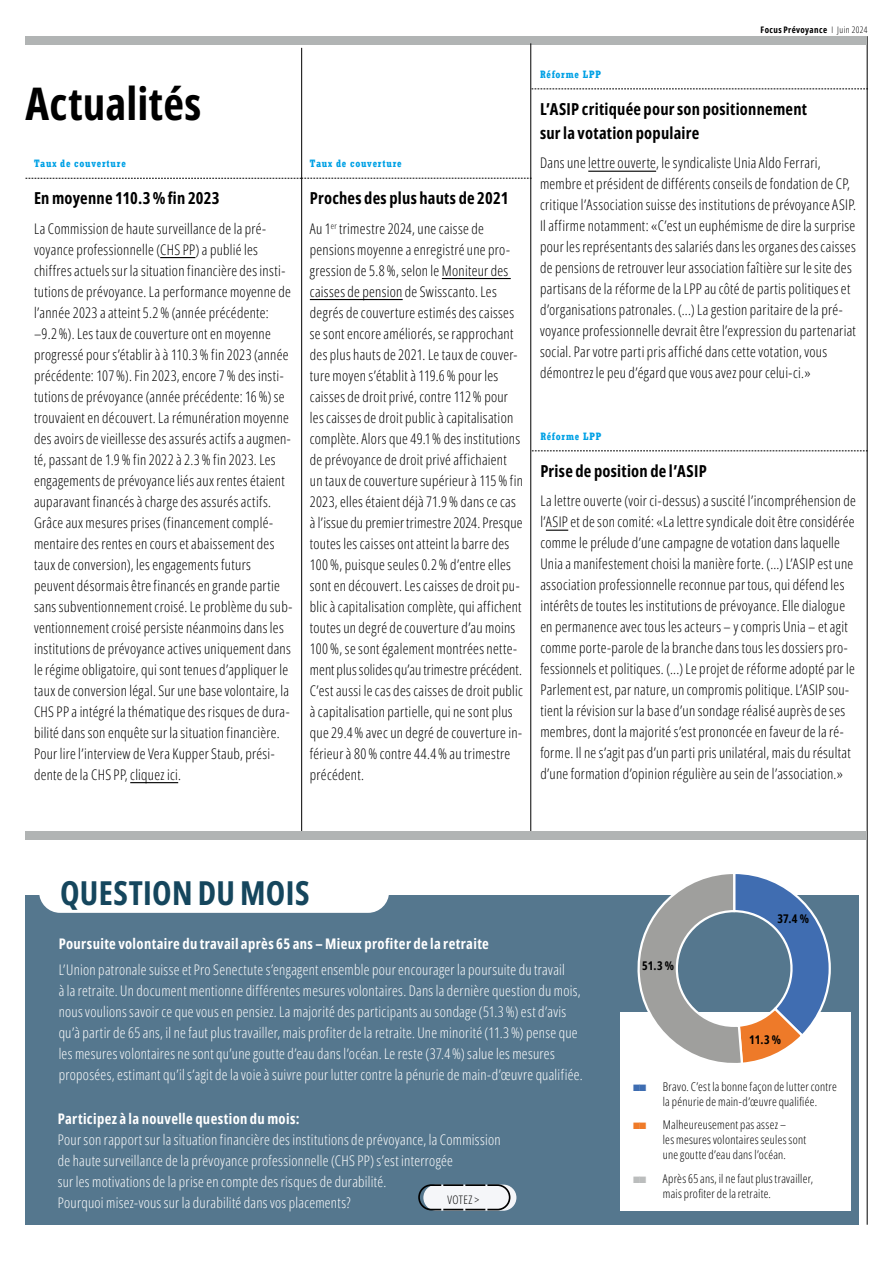
<style>
.page{position:relative;width:893px;height:1263px;background:#fff}
.page>*{position:absolute;margin:0;border:0;box-sizing:border-box;transform-origin:0 0}
.t1{font:700 45px "Open Sans Condensed";letter-spacing:.005em;color:#000}
.t2{font:700 33px "Open Sans Condensed";letter-spacing:.01em;color:#15465d}
.t3{font:700 16.5px/24px "Open Sans Condensed";letter-spacing:.015em;color:#000}
.t4{font:300 14.7px/21px "Open Sans Condensed";letter-spacing:.02em;color:#000}
.t5{font:300 14.7px/21px "Open Sans Condensed";letter-spacing:.02em;color:#fff}
.t6{font:700 14.7px "Open Sans Condensed";letter-spacing:.025em;color:#fff}
.t7{font:300 12px/15px "Open Sans Condensed";letter-spacing:.02em;color:#000}
.t8{font:700 12px "Open Sans Condensed";color:#000}
.t9{font:12px "Lucida Console";color:#3e6db1}
.t10{font:12px "Lucida Console";color:#ef7b29}
.t11{font:12px "Lucida Console";color:#bbbdbd}
.t12{font:300 11.7px "Open Sans Condensed";letter-spacing:.035em;color:#000}
.t13{font:700 condensed 10.5px "Rockwell";letter-spacing:.07em;color:#00a1e5}
.t14{font:700 9px "Open Sans Condensed";letter-spacing:.045em;color:#000}
.s1{font-weight:300}
</style>
<div class="page">
<hr style="left:867px;top:36px;width:1px;height:1189px;background:#000">
<div style="left:26px;top:36px;width:841px;height:9px;background:#b1b4b4"></div>
<div style="left:26px;top:895px;width:833px;height:330px;background:#55778e"></div>
<div style="left:41px;top:861px;width:347px;height:50px;background:#fff;border-radius:20px"></div>
<div style="left:39px;top:859px;width:350px;height:54px;border:3px solid #fff;border-radius:20px"></div>
<hr style="left:530px;top:43px;width:1px;height:792px;background:#000">
<hr style="left:301px;top:48px;width:1px;height:790px;background:#000">
<hr style="left:160px;top:257px;width:35px;height:1px;background:#000">
<hr style="left:130px;top:782px;width:48px;height:1px;background:#000">
<svg style="left:26px;top:178px;width:505px;height:1px"></svg>
<hr style="left:442px;top:278px;width:69px;height:1px;background:#000">
<hr style="left:310px;top:299px;width:93px;height:1px;background:#000">
<svg style="left:531px;top:89px;width:337px;height:1px"></svg>
<hr style="left:588px;top:171px;width:68px;height:1px;background:#000">
<svg style="left:532px;top:450px;width:336px;height:1px"></svg>
<svg style="left:546px;top:530px;width:22px;height:1px"></svg>
<div style="left:26px;top:831px;width:841px;height:9px;background:#b1b4b4"></div>
<div style="left:620px;top:1012px;width:230px;height:199px;background:#fff"></div>
<svg style="left:637px;top:874px;width:194px;height:189px"></svg>
<div style="left:423px;top:1184px;width:93px;height:27px;background:#f5f6f9;border-radius:13px"></div>
<svg style="left:418px;top:1184px;width:93px;height:27px"></svg>
<h1 class="t1" style="left:26px;top:72px;width:177px">Actualités</h1>
<p class="t13" style="left:34px;top:157px;width:93px">Taux de couverture</p>
<p class="t3" style="left:34px;top:186px;width:187px">En moyenne 110.3 % fin 2023</p>
<p class="t4" style="left:34px;top:217px;width:260px">La Commission de haute surveillance de la pré&shy;voyance professionnelle (CHS PP) a publié les chiffres actuels sur la situation financière des insti&shy;tutions de prévoyance. La performance moyenne de l’année 2023 a atteint 5.2 % (année précédente: –9.2 %). Les taux de couverture ont en moyenne progressé pour s’établir à à 110.3 % fin 2023 (année précédente: 107 %). Fin 2023, encore 7 % des insti&shy;tutions de prévoyance (année précédente: 16%) se trouvaient en découvert. La rémunération moyenne des avoirs de vieillesse des assurés actifs a augmen&shy;té, passant de 1.9 % fin 2022 à 2.3 % fin 2023. Les engagements de prévoyance liés aux rentes étaient auparavant financés à charge des assurés actifs.<br>Grâce aux mesures prises (financement complé&shy;mentaire des rentes en cours et abaissement des taux de conversion), les engagements futurs peuvent désormais être financés en grande partie sans subventionnement croisé. Le problème du sub&shy;ventionnement croisé persiste néanmoins dans les institutions de prévoyance actives uniquement dans le régime obligatoire, qui sont tenues d’appliquer le taux de conversion légal. Sur une base volontaire, la CHS PP a intégré la thématique des risques de dura&shy;bilité dans son enquête sur la situation financière.<br>Pour lire l’interview de Vera Kupper Staub, prési&shy;dente de la CHS PP, cliquez ici.</p>
<p class="t13" style="left:310px;top:157px;width:93px">Taux de couverture</p>
<p class="t3" style="left:310px;top:186px;width:200px">Proches des plus hauts de 2021</p>
<p class="t4" style="left:310px;top:217px;width:215px">Au 1<sup>er</sup> trimestre 2024, une caisse de pensions moyenne a enregistré une pro&shy;gression de 5.8 %, selon le Moniteur des caisses de pension de Swisscanto. Les degrés de couverture estimés des caisses se sont encore améliorés, se rapprochant des plus hauts de 2021. Le taux de couver&shy;ture moyen s’établit à 119.6% pour les caisses de droit privé, contre 112 % pour les caisses de droit public à capitalisation complète. Alors que 49.1% des institutions de prévoyance de droit privé affichaient un taux de couverture supérieur à 115% fin 2023, elles étaient déjà 71.9 % dans ce cas à l’issue du premier trimestre 2024. Presque toutes les caisses ont atteint la barre des 100 %, puisque seules 0.2 % d’entre elles sont en découvert. Les caisses de droit pu&shy;blic à capitalisation complète, qui affichent toutes un degré de couverture d’au moins 100 %, se sont également montrées nette&shy;ment plus solides qu’au trimestre précédent.<br>C’est aussi le cas des caisses de droit public à capitalisation partielle, qui ne sont plus que 29.4% avec un degré de couverture in&shy;férieur à 80 % contre 44.4% au trimestre précédent.</p>
<p class="t14" style="left:760px;top:24px;width:108px">Focus Prévoyance <span class="s1">I Juin 2024</span></p>
<p class="t13" style="left:540px;top:68px;width:63px">Réforme LPP</p>
<p class="t3" style="left:540px;top:96px;width:269px">L’ASIP critiquée pour son positionnement sur la votation populaire</p>
<p class="t4" style="left:540px;top:152px;width:318px">Dans une lettre ouverte, le syndicaliste Unia Aldo Ferrari, membre et président de différents conseils de fondation de CP, critique l’Association suisse des institutions de prévoyance ASIP.<br>Il affirme notamment: «C’est un euphémisme de dire la surprise pour les représentants des salariés dans les organes des caisses de pensions de retrouver leur association faîtière sur le site des partisans de la réforme de la LPP au côté de partis politiques et d’organisations patronales. (...) La gestion paritaire de la pré&shy;voyance professionnelle devrait être l’expression du partenariat social. Par votre parti pris affiché dans cette votation, vous démontrez le peu d’égard que vous avez pour celui-ci.»</p>
<p class="t13" style="left:540px;top:430px;width:63px">Réforme LPP</p>
<p class="t3" style="left:540px;top:458px;width:168px">Prise de position de l’ASIP</p>
<p class="t4" style="left:540px;top:490px;width:317px">La lettre ouverte (voir ci-dessus) a suscité l’incompréhension de l’ASIP et de son comité: «La lettre syndicale doit être considérée comme le prélude d’une campagne de votation dans laquelle Unia a manifestement choisi la manière forte. (...) L’ASIP est une association professionnelle reconnue par tous, qui défend les intérêts de toutes les institutions de prévoyance. Elle dialogue en permanence avec tous les acteurs – y compris Unia – et agit comme porte-parole de la branche dans tous les dossiers pro&shy;fessionnels et politiques. (...) Le projet de réforme adopté par le Parlement est, par nature, un compromis politique. L’ASIP sou&shy;tient la révision sur la base d’un sondage réalisé auprès de ses membres, dont la majorité s’est prononcée en faveur de la ré&shy;forme. Il ne s’agit pas d’un parti pris unilatéral, mais du résultat d’une formation d’opinion régulière au sein de l’association.»</p>
<h2 class="t2" style="left:60px;top:871px;width:251px">QUESTION DU MOIS</h2>
<p class="t8" style="left:777px;top:910px;width:33px">37.4 %</p>
<p class="t6" style="left:59px;top:934px;width:432px">Poursuite volontaire du travail après 65 ans – Mieux profiter de la retraite</p>
<p class="t5" style="left:59px;top:958px;width:525px">L’Union patronale suisse et Pro Senectute s’engagent ensemble pour encourager la poursuite du travail<br>à la retraite. Un document mentionne différentes mesures volontaires. Dans la dernière question du mois, nous voulions savoir ce que vous en pensiez. La majorité des participants au sondage (51.3 %) est d’avis qu’à partir de 65 ans, il ne faut plus travailler, mais profiter de la retraite. Une minorité (11.3 %) pense que les mesures volontaires ne sont qu’une goutte d’eau dans l’océan. Le reste (37.4%) salue les mesures proposées, estimant qu’il s’agit de la voie à suivre pour lutter contre la pénurie de main-d’œuvre qualifiée.</p>
<p class="t6" style="left:58px;top:1109px;width:243px">Participez à la nouvelle question du mois:</p>
<p class="t5" style="left:58px;top:1129px;width:444px">Pour son rapport sur la situation financière des institutions de prévoyance, la Commission de haute surveillance de la prévoyance professionnelle (CHS PP) s’est interrogée<br>sur les motivations de la prise en compte des risques de durabilité.<br>Pourquoi misez-vous sur la durabilité dans vos placements?</p>
<p class="t12" style="left:448px;top:1192px;width:33px">VOTEZ &gt;</p>
<p class="t8" style="left:642px;top:957px;width:33px">51.3 %</p>
<p class="t8" style="left:749px;top:1031px;width:34px">11.3 %</p>
<p class="t9" style="left:633px;top:1081px;width:15px">■■</p>
<p class="t7" style="left:663px;top:1079px;width:176px">Bravo. C’est la bonne façon de lutter contre la pénurie de main-d’œuvre qualifiée.</p>
<p class="t10" style="left:633px;top:1120px;width:15px">■■</p>
<p class="t7" style="left:663px;top:1117px;width:145px">Malheureusement pas assez –<br>les mesures volontaires seules sont une goutte d’eau dans l’océan.</p>
<p class="t11" style="left:633px;top:1173px;width:15px">■■</p>
<p class="t7" style="left:663px;top:1171px;width:152px">Après 65 ans, il ne faut plus travailler, mais profiter de la retraite.</p>
</div>
